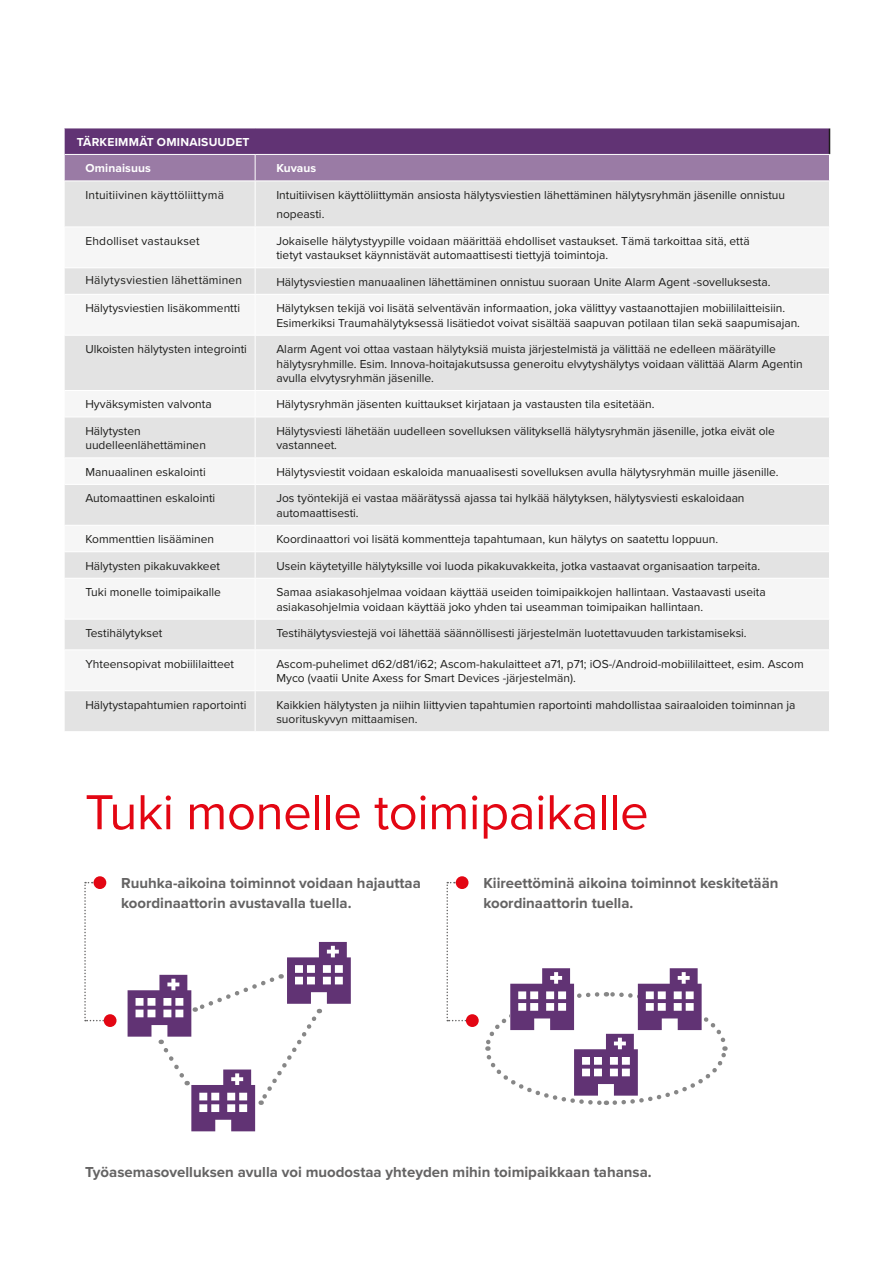
<style>
.page{position:relative;width:893px;height:1263px;background:#fff}
.page>*{position:absolute;margin:0;border:0;box-sizing:border-box;transform-origin:0 0}
.t1{font:51px "Proxima Nova";letter-spacing:-.01em;color:#e30613}
.t2{font:700 15px/19.5px "Proxima Nova";color:#646363}
.t3{font:12px/14.4px "Proxima Nova";color:#1d1d1b}
.t4{font:700 12px "Proxima Nova";letter-spacing:.015em;color:#fff}
.t5{font:12px "Proxima Nova";letter-spacing:.02em;color:#1d1d1b}
</style>
<div class="page">
<div style="left:65px;top:182px;width:764px;height:549px;background:#e3e3e3"></div>
<svg style="left:65px;top:228px;width:764px;height:462px;fill:#f6f6f6"></svg>
<hr style="left:65px;top:227px;width:190px;height:1px;background:#fff">
<hr style="left:255px;top:227px;width:575px;height:1px;background:#fff">
<hr style="left:65px;top:267px;width:190px;height:1px;background:#fff">
<hr style="left:255px;top:267px;width:575px;height:1px;background:#fff">
<hr style="left:65px;top:294px;width:190px;height:1px;background:#fff">
<hr style="left:65px;top:335px;width:190px;height:1px;background:#fff">
<hr style="left:65px;top:390px;width:190px;height:1px;background:#fff">
<hr style="left:65px;top:417px;width:190px;height:1px;background:#fff">
<hr style="left:65px;top:457px;width:190px;height:1px;background:#fff">
<hr style="left:65px;top:484px;width:190px;height:1px;background:#fff">
<hr style="left:65px;top:525px;width:190px;height:1px;background:#fff">
<hr style="left:65px;top:551px;width:190px;height:1px;background:#fff">
<hr style="left:65px;top:578px;width:190px;height:1px;background:#fff">
<hr style="left:65px;top:619px;width:190px;height:1px;background:#fff">
<hr style="left:65px;top:649px;width:190px;height:1px;background:#fff">
<hr style="left:65px;top:690px;width:190px;height:1px;background:#fff">
<hr style="left:255px;top:181px;width:1px;height:46px;background:#fff">
<hr style="left:255px;top:227px;width:1px;height:40px;background:#fff">
<svg style="left:255px;top:268px;width:1px;height:26px"></svg>
<hr style="left:255px;top:294px;width:575px;height:1px;background:#fff">
<hr style="left:255px;top:295px;width:1px;height:40px;background:#fff">
<hr style="left:255px;top:335px;width:575px;height:1px;background:#fff">
<hr style="left:255px;top:336px;width:1px;height:54px;background:#fff">
<hr style="left:255px;top:390px;width:575px;height:1px;background:#fff">
<svg style="left:255px;top:391px;width:1px;height:26px"></svg>
<hr style="left:255px;top:417px;width:575px;height:1px;background:#fff">
<hr style="left:255px;top:417px;width:1px;height:40px;background:#fff">
<hr style="left:255px;top:457px;width:575px;height:1px;background:#fff">
<svg style="left:255px;top:458px;width:1px;height:26px"></svg>
<hr style="left:255px;top:484px;width:575px;height:1px;background:#fff">
<hr style="left:255px;top:485px;width:1px;height:40px;background:#fff">
<hr style="left:255px;top:525px;width:575px;height:1px;background:#fff">
<hr style="left:255px;top:551px;width:575px;height:1px;background:#fff">
<svg style="left:255px;top:526px;width:1px;height:52px"></svg>
<hr style="left:255px;top:578px;width:575px;height:1px;background:#fff">
<hr style="left:255px;top:579px;width:1px;height:40px;background:#fff">
<hr style="left:255px;top:619px;width:575px;height:1px;background:#fff">
<hr style="left:255px;top:619px;width:1px;height:30px;background:#fff">
<hr style="left:255px;top:650px;width:1px;height:40px;background:#fff">
<hr style="left:255px;top:691px;width:1px;height:40px;background:#fff">
<svg style="left:64px;top:128px;width:766px;height:53px;background:#805a8f"></svg>
<hr style="left:65px;top:154px;width:190px;height:1px;background:#fff">
<hr style="left:255px;top:154px;width:575px;height:1px;background:#fff">
<hr style="left:255px;top:649px;width:575px;height:1px;background:#fff">
<hr style="left:255px;top:690px;width:575px;height:1px;background:#fff">
<svg style="left:84px;top:882px;width:23px;height:139px"></svg>
<svg style="left:446px;top:882px;width:23px;height:139px"></svg>
<div style="left:95px;top:877px;width:10px;height:11px;background:#e30613;border-radius:50%"></div>
<div style="left:94px;top:876px;width:12px;height:13px;border:2px solid #e30613;border-radius:50%"></div>
<div style="left:457px;top:877px;width:10px;height:11px;background:#e30613;border-radius:50%"></div>
<div style="left:456px;top:876px;width:12px;height:13px;border:2px solid #e30613;border-radius:50%"></div>
<div style="left:105px;top:1015px;width:10px;height:11px;background:#e30613;border-radius:50%"></div>
<div style="left:104px;top:1014px;width:13px;height:13px;border:2px solid #e30613;border-radius:50%"></div>
<div style="left:467px;top:1015px;width:11px;height:11px;background:#e30613;border-radius:50%"></div>
<div style="left:466px;top:1014px;width:13px;height:13px;border:2px solid #e30613;border-radius:50%"></div>
<svg style="left:128px;top:942px;width:223px;height:189px"></svg>
<svg style="left:485px;top:968px;width:243px;height:137px"></svg>
<p class="t4" style="left:77px;top:135px;width:174px">TÄRKEIMMÄT OMINAISUUDET</p>
<p class="t4" style="left:85px;top:161px;width:67px">Ominaisuus</p>
<p class="t4" style="left:276px;top:161px;width:41px">Kuvaus</p>
<p class="t5" style="left:85px;top:188px;width:140px">Intuitiivinen käyttöliittymä</p>
<p class="t3" style="left:276px;top:185px;width:510px;line-height:19.5px">Intuitiivisen käyttöliittymän ansiosta hälytysviestien lähettäminen hälytysryhmän jäsenille onnistuu nopeasti.</p>
<p class="t3" style="left:85px;top:234px;width:116px">Ehdolliset vastaukset</p>
<p class="t3" style="left:276px;top:234px;width:475px">Jokaiselle hälytystyypille voidaan määrittää ehdolliset vastaukset. Tämä tarkoittaa sitä, että tietyt vastaukset käynnistävät automaattisesti tiettyjä toimintoja.</p>
<p class="t3" style="left:85px;top:273px;width:158px">Hälytysviestien lähettäminen</p>
<p class="t3" style="left:276px;top:275px;width:496px">Hälytysviestien manuaalinen lähettäminen onnistuu suoraan Unite Alarm Agent -sovelluksesta.</p>
<p class="t3" style="left:85px;top:301px;width:156px">Hälytysviestien lisäkommentti</p>
<p class="t3" style="left:276px;top:301px;width:525px">Hälytyksen tekijä voi lisätä selventävän informaation, joka välittyy vastaanottajien mobiililaitteisiin.<br>Esimerkiksi Traumahälytyksessä lisätiedot voivat sisältää saapuvan potilaan tilan sekä saapumisajan.</p>
<p class="t3" style="left:85px;top:342px;width:163px">Ulkoisten hälytysten integrointi</p>
<p class="t3" style="left:276px;top:342px;width:528px">Alarm Agent voi ottaa vastaan hälytyksiä muista järjestelmistä ja välittää ne edelleen määrätyille hälytysryhmille. Esim. Innova-hoitajakutsussa generoitu elvytyshälytys voidaan välittää Alarm Agentin avulla elvytysryhmän jäsenille.</p>
<p class="t3" style="left:85px;top:397px;width:128px">Hyväksymisten valvonta</p>
<p class="t3" style="left:276px;top:397px;width:380px">Hälytysryhmän jäsenten kuittaukset kirjataan ja vastausten tila esitetään.</p>
<p class="t3" style="left:85px;top:424px;width:122px">Hälytysten uudelleenlähettäminen</p>
<p class="t3" style="left:276px;top:424px;width:500px">Hälytysviesti lähetään uudelleen sovelluksen välityksellä hälytysryhmän jäsenille, jotka eivät ole vastanneet.</p>
<p class="t3" style="left:85px;top:465px;width:122px">Manuaalinen eskalointi</p>
<p class="t3" style="left:276px;top:465px;width:504px">Hälytysviestit voidaan eskaloida manuaalisesti sovelluksen avulla hälytysryhmän muille jäsenille.</p>
<p class="t3" style="left:85px;top:491px;width:131px">Automaattinen eskalointi</p>
<p class="t3" style="left:276px;top:491px;width:470px">Jos työntekijä ei vastaa määrätyssä ajassa tai hylkää hälytyksen, hälytysviesti eskaloidaan automaattisesti.</p>
<p class="t3" style="left:85px;top:532px;width:130px">Kommenttien lisääminen</p>
<p class="t3" style="left:276px;top:532px;width:443px">Koordinaattori voi lisätä kommentteja tapahtumaan, kun hälytys on saatettu loppuun.</p>
<p class="t3" style="left:85px;top:559px;width:136px">Hälytysten pikakuvakkeet</p>
<p class="t3" style="left:276px;top:559px;width:485px">Usein käytetyille hälytyksille voi luoda pikakuvakkeita, jotka vastaavat organisaation tarpeita.</p>
<p class="t3" style="left:85px;top:585px;width:137px">Tuki monelle toimipaikalle</p>
<p class="t3" style="left:276px;top:585px;width:491px">Samaa asiakasohjelmaa voidaan käyttää useiden toimipaikkojen hallintaan. Vastaavasti useita asiakasohjelmia voidaan käyttää joko yhden tai useamman toimipaikan hallintaan.</p>
<p class="t3" style="left:85px;top:626px;width:78px">Testihälytykset</p>
<p class="t3" style="left:276px;top:626px;width:472px">Testihälytysviestejä voi lähettää säännöllisesti järjestelmän luotettavuuden tarkistamiseksi.</p>
<p class="t3" style="left:85px;top:657px;width:150px">Yhteensopivat mobiililaitteet</p>
<p class="t3" style="left:276px;top:657px;width:529px">Ascom-puhelimet d62/d81/i62; Ascom-hakulaitteet a71, p71; iOS-/Android-mobiililaitteet, esim. Ascom<br>Myco (vaatii Unite Axess for Smart Devices -järjestelmän).</p>
<p class="t3" style="left:85px;top:698px;width:163px">Hälytystapahtumien raportointi</p>
<p class="t3" style="left:276px;top:698px;width:520px">Kaikkien hälytysten ja niihin liittyvien tapahtumien raportointi mahdollistaa sairaaloiden toiminnan ja suorituskyvyn mittaamisen.</p>
<h1 class="t1" style="left:85px;top:782px;width:565px">Tuki monelle toimipaikalle</h1>
<p class="t2" style="left:121px;top:874px;width:301px">Ruuhka-aikoina toiminnot voidaan hajauttaa koordinaattorin avustavalla tuella.</p>
<p class="t2" style="left:483px;top:874px;width:297px">Kiireettöminä aikoina toiminnot keskitetään koordinaattorin tuella.</p>
<p class="t2" style="left:85px;top:1163px;width:568px">Työasemasovelluksen avulla voi muodostaa yhteyden mihin toimipaikkaan tahansa.</p>
</div>
